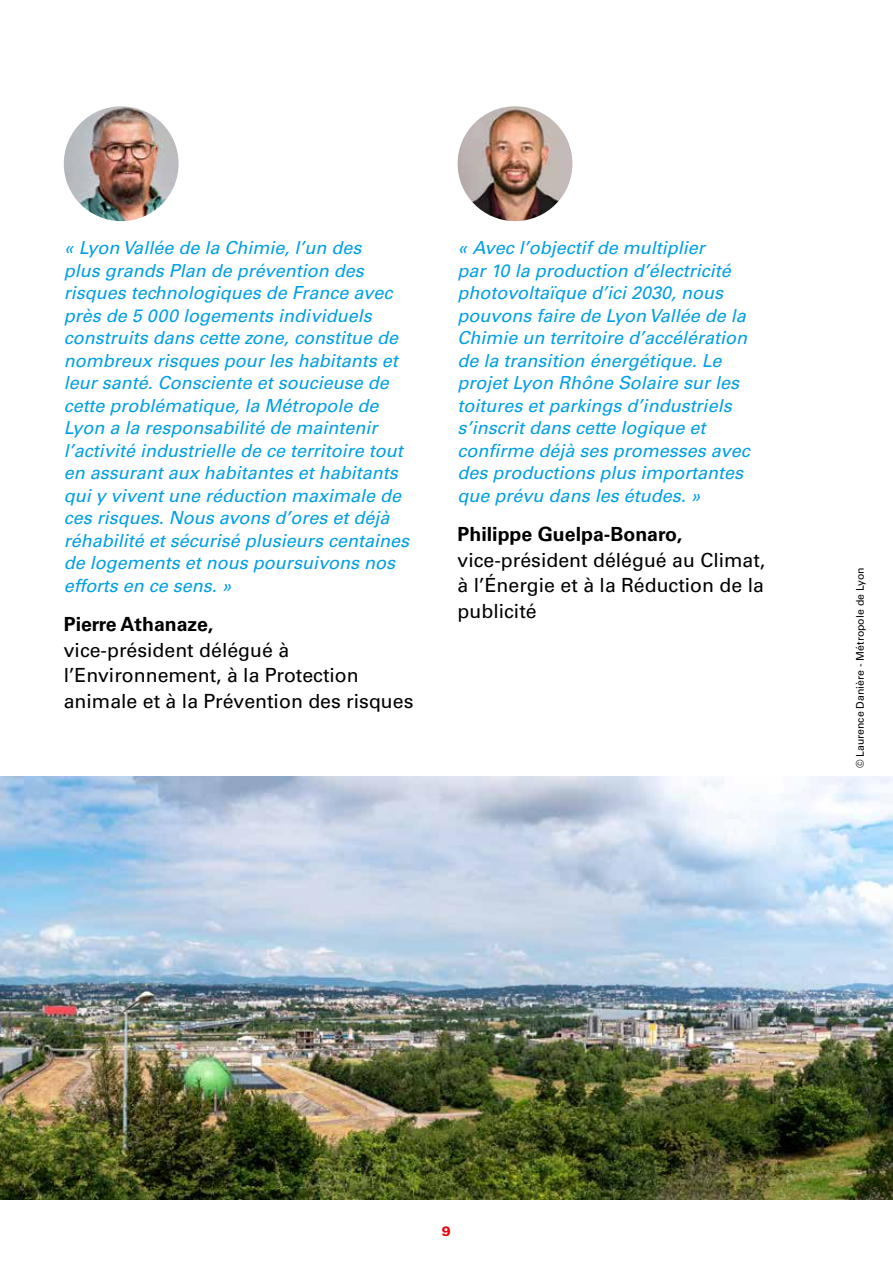
<style>
.page{position:relative;width:893px;height:1263px;background:#fff}
.page>*{position:absolute;margin:0;border:0;box-sizing:border-box;transform-origin:0 0}
.t1{font:19.5px/25.5px "Univers LT Std";color:#000}
.t2{font:700 19.5px "Univers LT Std";color:#000}
.t3{font:italic 18px/22.5px "Univers LT Std";color:#009fe3}
.t4{font:900 13.5px "Univers LT Std";color:#e50b14}
.t5{font:10.5px "Univers LT Std";color:#000}
</style>
<div class="page">
<img style="left:0;top:776px;width:893px;height:424px">
<img style="left:64px;top:106px;width:115px;height:115px;border-radius:57px">
<img style="left:458px;top:106px;width:114px;height:115px;border-radius:57px">
<p class="t3" style="left:64px;top:237px;width:347px">« Lyon Vallée de la Chimie, l’un des<br>plus grands Plan de prévention des risques technologiques de France avec près de 5 000 logements individuels construits dans cette zone, constitue de nombreux risques pour les habitants et leur santé. Consciente et soucieuse de cette problématique, la Métropole de Lyon a la responsabilité de maintenir l’activité industrielle de ce territoire tout en assurant aux habitantes et habitants qui y vivent une réduction maximale de ces risques. Nous avons d’ores et déjà réhabilité et sécurisé plusieurs centaines de logements et nous poursuivons nos efforts en ce sens. »</p>
<p class="t2" style="left:64px;top:613px;width:151px">Pierre Athanaze,</p>
<p class="t1" style="left:64px;top:637px;width:351px">vice-président délégué à l’Environnement, à la Protection animale et à la Prévention des risques</p>
<p class="t3" style="left:458px;top:237px;width:294px">« Avec l’objectif de multiplier<br>par 10 la production d’électricité photovoltaïque d’ici 2030, nous pouvons faire de Lyon Vallée de la Chimie un territoire d’accélération de la transition énergétique. Le projet Lyon Rhône Solaire sur les toitures et parkings d’industriels s’inscrit dans cette logique et confirme déjà ses promesses avec des productions plus importantes que prévu dans les études. »</p>
<p class="t2" style="left:458px;top:523px;width:226px">Philippe Guelpa-Bonaro,</p>
<p class="t1" style="left:458px;top:547px;width:309px;text-align:justify">vice-président délégué au Climat, à l’Énergie et à la Réduction de la publicité</p>
<p class="t5" style="left:854px;top:768px;width:202px;rotate:-90deg">© Laurence Danière - Métropole de Lyon</p>
<p class="t4" style="left:442px;top:1223px;width:11px">9</p>
</div>
